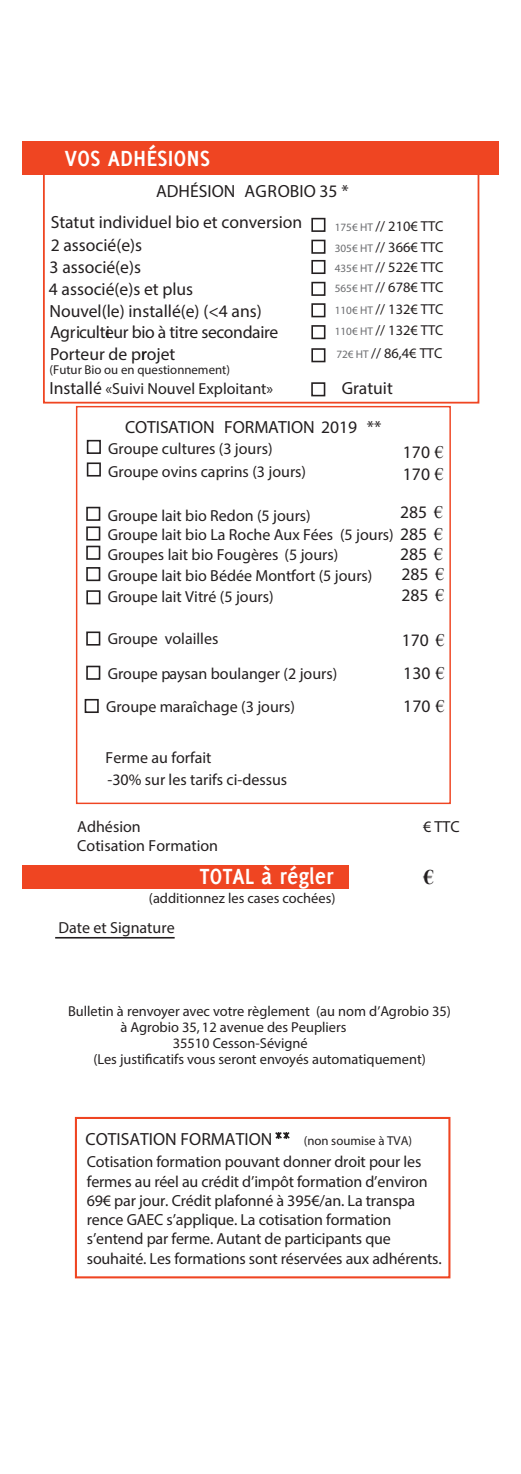
<style>
.page{position:relative;width:521px;height:1474px;background:#fff}
.page>*{position:absolute;margin:0;border:0;box-sizing:border-box;transform-origin:0 0}
.t1{font:700 23.97px "Delicious";color:#fff}
.t2{font:700 20.82px "Times New Roman";color:#231f20}
.t3{font:17.68px/31.3px "Myriad";color:#231f20}
.t4{font:17.68px/21.5px "Myriad";letter-spacing:-.02em;color:#231f20}
.t5{font:700 17.68px "Myriad";color:#231f20}
.t6{font:15.92px/19.2px "Myriad";color:#231f20}
.t7{font:14.35px/19.6px "Myriad";color:#231f20}
.t8{font:12.78px "Myriad";color:#231f20}
.t9{font:700 12.78px "Myriad";color:#231f20}
.s1{font-weight:700}
.s2{font-size:11.2px;color:#6c6d70}
.s3{font-size:17.68px}
.s4{font-family:"Times New Roman"}
.s5{font-family:"Times New Roman";font-size:17.68px}
</style>
<div class="page">
<hr style="left:55px;top:937px;width:120px;height:1px;background:#231f20">
<div style="left:22px;top:141px;width:477px;height:34px;background:#ef4522"></div>
<div style="left:43px;top:171px;width:436px;height:232px;border:2px solid #ef4522"></div>
<div style="left:76px;top:406px;width:375px;height:398px;border:1px solid #ef4522"></div>
<div style="left:22px;top:865px;width:327px;height:23px;background:#ef4522"></div>
<div style="left:86px;top:507px;width:14px;height:14px;border:2px solid #231f20"></div>
<div style="left:86px;top:526px;width:14px;height:14px;border:2px solid #231f20"></div>
<div style="left:86px;top:545px;width:14px;height:15px;border:2px solid #231f20"></div>
<div style="left:86px;top:567px;width:14px;height:14px;border:2px solid #231f20"></div>
<div style="left:86px;top:631px;width:14px;height:14px;border:2px solid #231f20"></div>
<div style="left:86px;top:665px;width:14px;height:14px;border:2px solid #231f20"></div>
<div style="left:85px;top:699px;width:14px;height:14px;border:2px solid #231f20"></div>
<div style="left:87px;top:462px;width:14px;height:14px;border:2px solid #231f20"></div>
<div style="left:87px;top:440px;width:14px;height:14px;border:2px solid #231f20"></div>
<div style="left:86px;top:590px;width:14px;height:14px;border:2px solid #231f20"></div>
<div style="left:75px;top:1116px;width:375px;height:162px;border:2px solid #ef4522"></div>
<div style="left:311px;top:218px;width:14px;height:14px;border:2px solid #231f20"></div>
<div style="left:311px;top:240px;width:14px;height:14px;border:2px solid #231f20"></div>
<div style="left:311px;top:260px;width:14px;height:14px;border:2px solid #231f20"></div>
<div style="left:311px;top:282px;width:14px;height:14px;border:2px solid #231f20"></div>
<div style="left:311px;top:303px;width:14px;height:14px;border:2px solid #231f20"></div>
<div style="left:311px;top:325px;width:14px;height:14px;border:2px solid #231f20"></div>
<div style="left:311px;top:348px;width:14px;height:14px;border:2px solid #231f20"></div>
<div style="left:311px;top:382px;width:14px;height:14px;border:2px solid #231f20"></div>
<svg style="left:275px;top:1132px;width:15px;height:7px"></svg>
<p class="t1" style="left:65px;top:145px;width:147px">VOS ADHÉSIONS</p>
<p class="t3" style="left:51px;top:175px;width:299px;text-indent:105px"><span class="s1">ADHÉSION AGROBIO 35 *<br></span>Statut individuel bio et conversion</p>
<p class="t3" style="left:50px;top:233px;width:94px;line-height:22.4px">2 associé(e)s<br>3 associé(e)s</p>
<p class="t3" style="left:50px;top:295px;width:214px">Nouvel(le) installé(e) (&lt;4 ans)</p>
<p class="t7" style="left:335px;top:216px;width:110px"><span class="s2">175€ HT</span> // 210€ TTC</p>
<p class="t7" style="left:335px;top:237px;width:110px"><span class="s2">305€ HT</span> // 366€ TTC<br><span class="s2">435€ HT</span> // 522€ TTC</p>
<p class="t7" style="left:335px;top:299px;width:110px"><span class="s2">110€ HT</span> // 132€ TTC</p>
<p class="t7" style="left:335px;top:277px;width:110px"><span class="s2">565€ HT</span> // 678€ TTC</p>
<p class="t7" style="left:335px;top:318px;width:110px;line-height:23.1px"><span class="s2">110€ HT</span> // 132€ TTC<br><span class="s2">72€ HT</span> // 86,4€ TTC</p>
<p class="t3" style="left:49px;top:273px;width:146px">4 associé(e)s et plus</p>
<p class="t4" style="left:50px;top:321px;width:230px">Agr cultei ur bio à titre secondaire<br>Porteur de projet</p>
<p class="t8" style="left:49px;top:362px;width:182px">(Futur Bio ou en questionnement)</p>
<p class="t3" style="left:76px;top:316px;width:6px">i</p>
<p class="t6" style="left:49px;top:379px;width:225px"><span class="s3">Installé</span> «Suivi Nouvel Exploitant»</p>
<p class="t3" style="left:342px;top:372px;width:53px">Gratuit</p>
<p class="t5" style="left:125px;top:416px;width:258px">COTISATION FORMATION 2019 **</p>
<p class="t6" style="left:108px;top:461px;width:199px">Groupe ovins caprins (3 jours)</p>
<p class="t6" style="left:108px;top:438px;width:166px">Groupe cultures (3 jours)</p>
<p class="t3" style="left:403px;top:441px;width:42px;line-height:21.7px">170 <span class="s4">€<br></span>170 <span class="s4">€</span></p>
<p class="t3" style="left:400px;top:496px;width:44px">285 <span class="s4">€</span></p>
<p class="t6" style="left:108px;top:525px;width:337px">Groupe lait bio La Roche Aux Fées (5 jours) <span class="s3">285</span> <span class="s5">€</span></p>
<p class="t3" style="left:400px;top:538px;width:44px">285 <span class="s4">€</span></p>
<p class="t6" style="left:108px;top:505px;width:205px">Groupe lait bio Redon (5 jours)</p>
<p class="t6" style="left:108px;top:545px;width:232px">Groupes lait bio Fougères (5 jours)</p>
<p class="t6" style="left:108px;top:565px;width:266px">Groupe lait bio Bédée Montfort (5 jours)</p>
<p class="t3" style="left:401px;top:558px;width:44px">285 <span class="s4">€</span></p>
<p class="t6" style="left:108px;top:587px;width:167px">Groupe lait Vitré (5 jours)</p>
<p class="t3" style="left:401px;top:579px;width:44px">285 <span class="s4">€</span></p>
<p class="t6" style="left:108px;top:629px;width:112px">Groupe volailles</p>
<p class="t3" style="left:402px;top:624px;width:44px">170 <span class="s4">€</span></p>
<p class="t6" style="left:108px;top:663px;width:231px">Groupe paysan boulanger (2 jours)</p>
<p class="t3" style="left:403px;top:657px;width:43px">130 <span class="s4">€</span></p>
<p class="t6" style="left:106px;top:696px;width:190px">Groupe maraîchage (3 jours)</p>
<p class="t3" style="left:403px;top:690px;width:43px">170 <span class="s4">€</span></p>
<p class="t6" style="left:106px;top:747px;width:107px">Ferme au forfait</p>
<p class="t6" style="left:107px;top:769px;width:181px">-30% sur les tarifs ci-dessus</p>
<p class="t6" style="left:77px;top:816px;width:65px">Adhésion</p>
<p class="t6" style="left:423px;top:816px;width:38px">€ TTC</p>
<p class="t6" style="left:77px;top:835px;width:142px">Cotisation Formation</p>
<p class="t1" style="left:200px;top:862px;width:136px">TOTAL à régler</p>
<p class="t2" style="left:423px;top:862px;width:12px">€</p>
<p class="t7" style="left:149px;top:888px;width:188px">(additionnez les cases cochées)</p>
<p class="t6" style="left:58px;top:917px;width:118px">Date et Signature</p>
<p class="t7" style="left:68px;top:1000px;width:384px">Bulletin à renvoyer avec votre règlement (au nom d’Agrobio 35)</p>
<p class="t7" style="left:120px;top:1016px;width:228px">à Agrobio 35, 12 avenue des Peupliers</p>
<p class="t7" style="left:173px;top:1032px;width:137px">35510 Cesson-Sévigné</p>
<p class="t7" style="left:93px;top:1048px;width:334px">(Les justificatifs vous seront envoyés automatiquement)</p>
<p class="t5" style="left:85px;top:1128px;width:188px">COTISATION FORMATION</p>
<p class="t9" style="left:304px;top:1133px;width:110px">(non soumise à TVA)</p>
<p class="t6" style="left:87px;top:1152px;width:356px">Cotisation formation pouvant donner droit pour les fermes au réel au crédit d’impôt formation d’environ 69€ par jour. Crédit plafonné à 395€/an. La transpa rence GAEC s’applique. La cotisation formation s’entend par ferme. Autant de participants que souhaité. Les formations sont réservées aux adhérents.</p>
</div>
